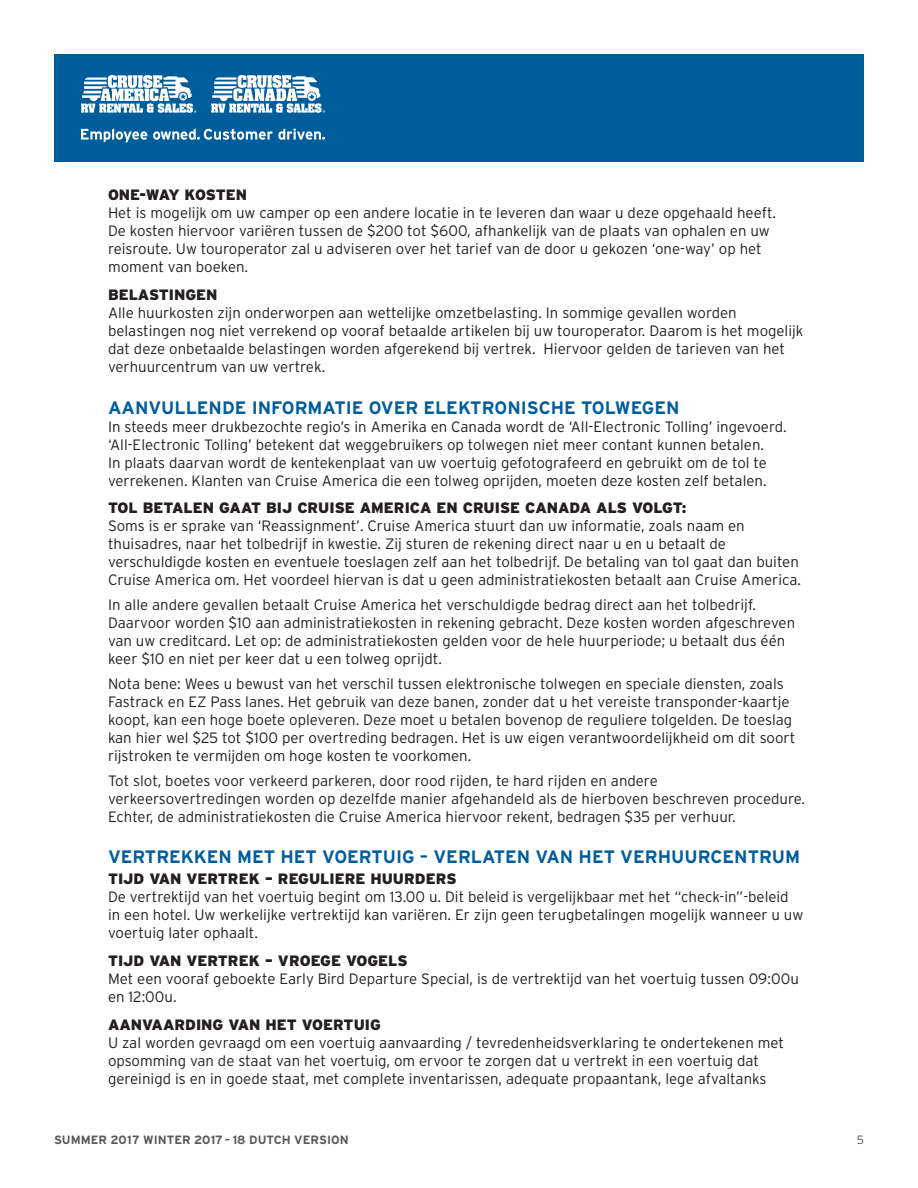
<style>
.page{position:relative;width:918px;height:1188px;background:#fff}
.page>*{position:absolute;margin:0;border:0;box-sizing:border-box;transform-origin:0 0}
.Blue_caps_Header{font:700 18px "Interstate";color:#005d9c}
.t1{font:300 15px/18px "Interstate";color:#231f20}
.black_bold_head{font:900 15px "Interstate";color:#231f20}
.t2{font:700 12px "Interstate";color:#57585a}
.t3{font:300 12px "Interstate";color:#57585a}
</style>
<div class="page">
<div style="left:54px;top:54px;width:810px;height:108px;background:#005d9c"></div>
<svg style="left:81px;top:128px;width:66px;height:14px"></svg>
<svg style="left:153px;top:128px;width:172px;height:12px"></svg>
<svg style="left:211px;top:75px;width:114px;height:38px"></svg>
<svg style="left:81px;top:75px;width:116px;height:38px"></svg>
<p class="black_bold_head" style="left:108px;top:186px;width:141px">ONE-WAY KOSTEN</p>
<p class="t1" style="left:108px;top:203px;width:670px">Het is mogelijk om uw camper op een andere locatie in te leveren dan waar u deze opgehaald heeft.<br>De kosten hiervoor variëren tussen de $200 tot $600, afhankelijk van de plaats van ophalen en uw reisroute. Uw touroperator zal u adviseren over het tarief van de door u gekozen ‘one-way’ op het moment van boeken.</p>
<p class="black_bold_head" style="left:108px;top:286px;width:111px">BELASTINGEN</p>
<p class="t1" style="left:108px;top:303px;width:697px">Alle huurkosten zijn onderworpen aan wettelijke omzetbelasting. In sommige gevallen worden belastingen nog niet verrekend op vooraf betaalde artikelen bij uw touroperator. Daarom is het mogelijk dat deze onbetaalde belastingen worden afgerekend bij vertrek. Hiervoor gelden de tarieven van het verhuurcentrum van uw vertrek.</p>
<p class="Blue_caps_Header" style="left:108px;top:397px;width:573px">AANVULLENDE INFORMATIE OVER ELEKTRONISCHE TOLWEGEN</p>
<p class="t1" style="left:108px;top:417px;width:680px">In steeds meer drukbezochte regio’s in Amerika en Canada wordt de ‘All-Electronic Tolling’ ingevoerd. ‘All-Electronic Tolling’ betekent dat weggebruikers op tolwegen niet meer contant kunnen betalen.<br>In plaats daarvan wordt de kentekenplaat van uw voertuig gefotografeerd en gebruikt om de tol te verrekenen. Klanten van Cruise America die een tolweg oprijden, moeten deze kosten zelf betalen.</p>
<p class="black_bold_head" style="left:108px;top:499px;width:580px">TOL BETALEN GAAT BIJ CRUISE AMERICA EN CRUISE CANADA ALS VOLGT:</p>
<p class="t1" style="left:108px;top:517px;width:695px">Soms is er sprake van ‘Reassignment’. Cruise America stuurt dan uw informatie, zoals naam en thuisadres, naar het tolbedrijf in kwestie. Zij sturen de rekening direct naar u en u betaalt de verschuldigde kosten en eventuele toeslagen zelf aan het tolbedrijf. De betaling van tol gaat dan buiten Cruise America om. Het voordeel hiervan is dat u geen administratiekosten betaalt aan Cruise America.</p>
<p class="t1" style="left:108px;top:596px;width:689px">In alle andere gevallen betaalt Cruise America het verschuldigde bedrag direct aan het tolbedrijf.<br>Daarvoor worden $10 aan administratiekosten in rekening gebracht. Deze kosten worden afgeschreven van uw creditcard. Let op: de administratiekosten gelden voor de hele huurperiode; u betaalt dus één keer $10 en niet per keer dat u een tolweg oprijdt.</p>
<p class="t1" style="left:108px;top:674px;width:689px">Nota bene: Wees u bewust van het verschil tussen elektronische tolwegen en speciale diensten, zoals Fastrack en EZ Pass lanes. Het gebruik van deze banen, zonder dat u het vereiste transponder-kaartje koopt, kan een hoge boete opleveren. Deze moet u betalen bovenop de reguliere tolgelden. De toeslag kan hier wel $25 tot $100 per overtreding bedragen. Het is uw eigen verantwoordelijkheid om dit soort rijstroken te vermijden om hoge kosten te voorkomen.</p>
<p class="t1" style="left:108px;top:771px;width:699px">Tot slot, boetes voor verkeerd parkeren, door rood rijden, te hard rijden en andere verkeersovertredingen worden op dezelfde manier afgehandeld als de hierboven beschreven procedure.<br>Echter, de administratiekosten die Cruise America hiervoor rekent, bedragen $35 per verhuur.</p>
<p class="Blue_caps_Header" style="left:108px;top:847px;width:694px">VERTREKKEN MET HET VOERTUIG – VERLATEN VAN HET VERHUURCENTRUM</p>
<p class="black_bold_head" style="left:108px;top:870px;width:350px">TIJD VAN VERTREK – REGULIERE HUURDERS</p>
<p class="t1" style="left:108px;top:888px;width:697px">De vertrektijd van het voertuig begint om 13.00 u. Dit beleid is vergelijkbaar met het “check-in”-beleid in een hotel. Uw werkelijke vertrektijd kan variëren. Er zijn geen terugbetalingen mogelijk wanneer u uw voertuig later ophaalt.</p>
<p class="black_bold_head" style="left:108px;top:952px;width:301px">TIJD VAN VERTREK – VROEGE VOGELS</p>
<p class="t1" style="left:108px;top:970px;width:692px">Met een vooraf geboekte Early Bird Departure Special, is de vertrektijd van het voertuig tussen 09:00u en 12:00u.</p>
<p class="black_bold_head" style="left:108px;top:1016px;width:274px">AANVAARDING VAN HET VOERTUIG</p>
<p class="t1" style="left:108px;top:1033px;width:678px">U zal worden gevraagd om een voertuig aanvaarding / tevredenheidsverklaring te ondertekenen met opsomming van de staat van het voertuig, om ervoor te zorgen dat u vertrekt in een voertuig dat gereinigd is en in goede staat, met complete inventarissen, adequate propaantank, lege afvaltanks</p>
<p class="t2" style="left:54px;top:1133px;width:296px">SUMMER 2017 WINTER 2017 – 18 DUTCH VERSION</p>
<p class="t3" style="left:857px;top:1133px;width:9px">5</p>
</div>
